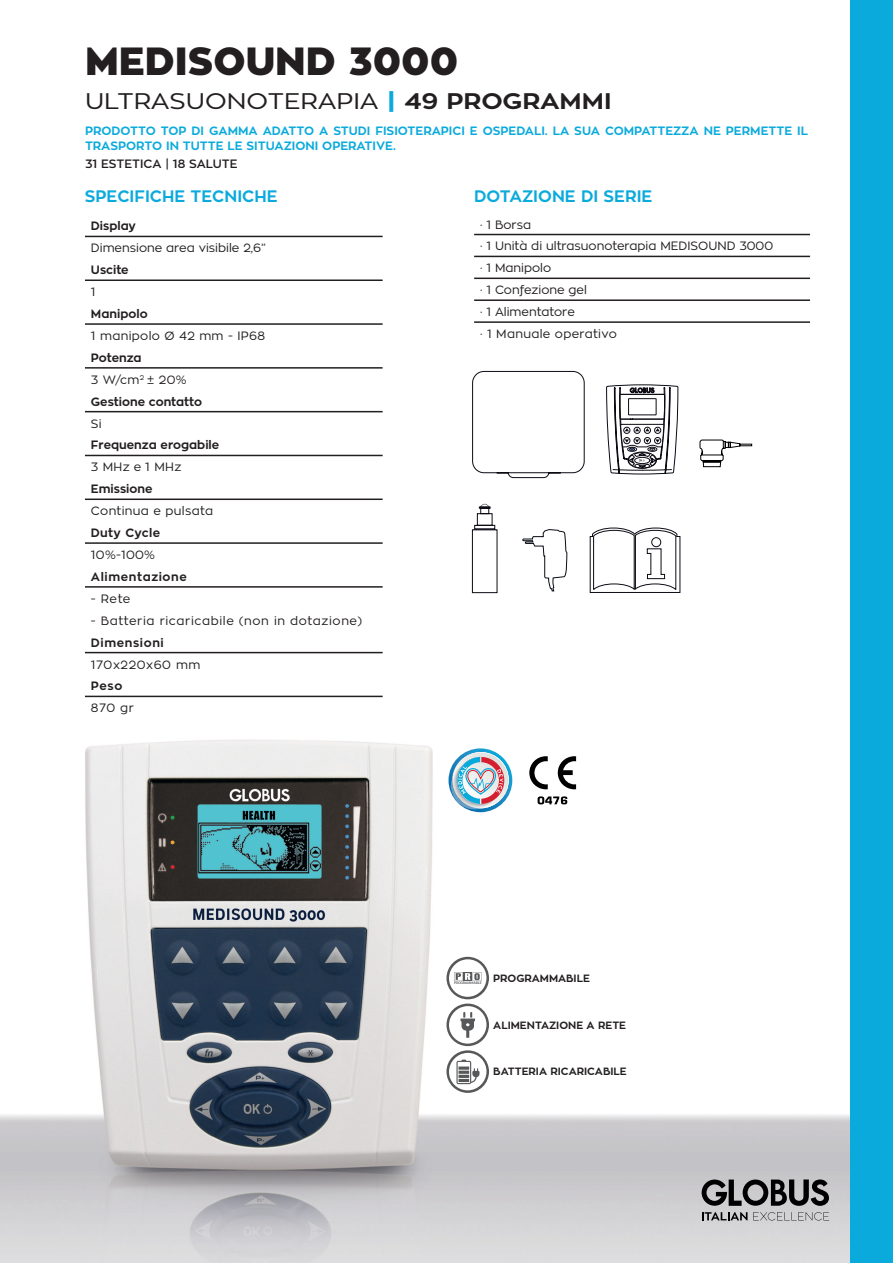
<style>
.page{position:relative;width:893px;height:1263px;background:#fff}
.page>*{position:absolute;margin:0;border:0;box-sizing:border-box;transform-origin:0 0}
.t1{font:900 39px "Zona Pro";color:#231f20}
.t2{font:22.5px "Zona Pro";color:#231f20;scale:1.14 1}
.t3{font:700 16.5px "Zona Pro";color:#0baadc}
.t4{font:12px/21.9px "Zona Pro";color:#231f20}
.t5{font:700 12px/14.4px "Zona Pro";color:#0baadc}
.t6{font:700 12px/21.9px "Zona Pro";color:#231f20}
.t7{font:12px "Zona Pro";letter-spacing:.02em;color:#231f20}
.t8{font:12px "Zona Pro";letter-spacing:.05em;color:#231f20}
.t9{font:700 12px "Zona Pro";letter-spacing:.05em;color:#231f20}
.t10{font:600 12px "Zona Pro";color:#231f20}
.t11{font:700 12px "Zona Pro";letter-spacing:.025em;color:#231f20}
.t12{font:700 10.5px "Zona Pro";color:#231f20}
.s1{font-weight:900;color:#0baadc}
.s2{font-weight:700}
.s3{font-weight:400}
</style>
<div class="page">
<img style="left:0;top:233px;width:850px;height:1030px">
<div style="left:850px;top:0;width:43px;height:1263px;background:#0baadc"></div>
<svg style="left:446px;top:957px;width:43px;height:136px"></svg>
<svg style="left:702px;top:1212px;width:45px;height:8px"></svg>
<svg style="left:753px;top:1212px;width:76px;height:8px"></svg>
<svg style="left:702px;top:1179px;width:127px;height:27px;background:#686769"></svg>
<hr style="left:85px;top:236px;width:298px;height:1px;background:#231f20">
<hr style="left:85px;top:279px;width:298px;height:2px;background:#231f20">
<hr style="left:85px;top:323px;width:298px;height:2px;background:#231f20">
<hr style="left:85px;top:367px;width:298px;height:2px;background:#231f20">
<hr style="left:85px;top:411px;width:298px;height:1px;background:#231f20">
<hr style="left:85px;top:455px;width:298px;height:1px;background:#231f20">
<hr style="left:85px;top:498px;width:298px;height:2px;background:#231f20">
<hr style="left:85px;top:542px;width:298px;height:2px;background:#231f20">
<hr style="left:85px;top:586px;width:298px;height:2px;background:#231f20">
<hr style="left:85px;top:652px;width:298px;height:1px;background:#231f20">
<hr style="left:85px;top:696px;width:298px;height:1px;background:#231f20">
<hr style="left:474px;top:256px;width:336px;height:1px;background:#231f20">
<hr style="left:474px;top:278px;width:336px;height:1px;background:#231f20">
<hr style="left:474px;top:299px;width:336px;height:2px;background:#231f20">
<hr style="left:474px;top:321px;width:336px;height:2px;background:#231f20">
<hr style="left:474px;top:234px;width:336px;height:1px;background:#231f20">
<svg style="left:700px;top:440px;width:52px;height:27px"></svg>
<svg style="left:472px;top:316px;width:209px;height:306px"></svg>
<svg style="left:448px;top:748px;width:64px;height:64px"></svg>
<svg style="left:558px;top:756px;width:18px;height:33px"></svg>
<svg style="left:529px;top:756px;width:19px;height:33px"></svg>
<svg style="left:538px;top:796px;width:29px;height:8px"></svg>
<h1 class="t1" style="left:85px;top:35px;width:375px">MEDISOUND 3000</h1>
<h2 class="t2" style="left:85px;top:86px;width:463px">ULTRASUONOTERAPIA <span class="s1">|</span> <span class="s2">49 PROGRAMMI</span></h2>
<p class="t5" style="left:85px;top:124px;width:724px">PRODOTTO TOP DI GAMMA ADATTO A STUDI FISIOTERAPICI E OSPEDALI. LA SUA COMPATTEZZA NE PERMETTE IL<br>TRASPORTO IN TUTTE LE SITUAZIONI OPERATIVE.</p>
<p class="t10" style="left:85px;top:156px;width:154px">31 ESTETICA | 18 SALUTE</p>
<h3 class="t3" style="left:85px;top:185px;width:194px">SPECIFICHE TECNICHE</h3>
<h3 class="t3" style="left:474px;top:185px;width:180px">DOTAZIONE DI SERIE</h3>
<p class="t6" style="left:91px;top:215px;width:47px">Display</p>
<p class="t4" style="left:91px;top:237px;width:176px">Dimensione area visibile 2,6”</p>
<p class="t6" style="left:91px;top:259px;width:39px">Uscite</p>
<p class="t7" style="left:91px;top:284px;width:6px">1</p>
<p class="t6" style="left:91px;top:303px;width:58px">Manipolo</p>
<p class="t7" style="left:91px;top:328px;width:175px">1 manipolo Ø 42 mm - IP68</p>
<p class="t6" style="left:91px;top:347px;width:113px">Potenza<br><span class="s3">3 W/cm</span><sup>2</sup> <span class="s3">± 20%<br></span>Gestione contatto</p>
<p class="t7" style="left:91px;top:416px;width:12px">Si</p>
<p class="t6" style="left:91px;top:434px;width:130px">Frequenza erogabile</p>
<p class="t7" style="left:91px;top:459px;width:92px">3 MHz e 1 MHz</p>
<p class="t6" style="left:91px;top:478px;width:63px">Emissione</p>
<p class="t7" style="left:91px;top:503px;width:124px">Continua e pulsata</p>
<p class="t11" style="left:91px;top:525px;width:71px">Duty Cycle</p>
<p class="t7" style="left:91px;top:547px;width:65px">10%-100%</p>
<p class="t9" style="left:91px;top:569px;width:97px">Alimentazione</p>
<p class="t7" style="left:91px;top:591px;width:41px">- Rete</p>
<p class="t8" style="left:91px;top:613px;width:273px">- Batteria ricaricabile (non in dotazione)</p>
<p class="t9" style="left:91px;top:634px;width:74px">Dimensioni</p>
<p class="t8" style="left:91px;top:657px;width:111px">170x220x60 mm</p>
<p class="t6" style="left:91px;top:675px;width:33px">Peso</p>
<p class="t7" style="left:91px;top:700px;width:45px">870 gr</p>
<p class="t4" style="left:480px;top:213px;width:294px">· 1 Borsa<br>· 1 Unità di ultrasuonoterapia MEDISOUND 3000 · 1 Manipolo<br>· 1 Confezione gel<br>· 1 Alimentatore<br>· 1 Manuale operativo</p>
<p class="t12" style="left:493px;top:972px;width:98px">PROGRAMMABILE</p>
<p class="t12" style="left:493px;top:1018px;width:134px">ALIMENTAZIONE A RETE</p>
<p class="t12" style="left:493px;top:1065px;width:135px">BATTERIA RICARICABILE</p>
</div>
